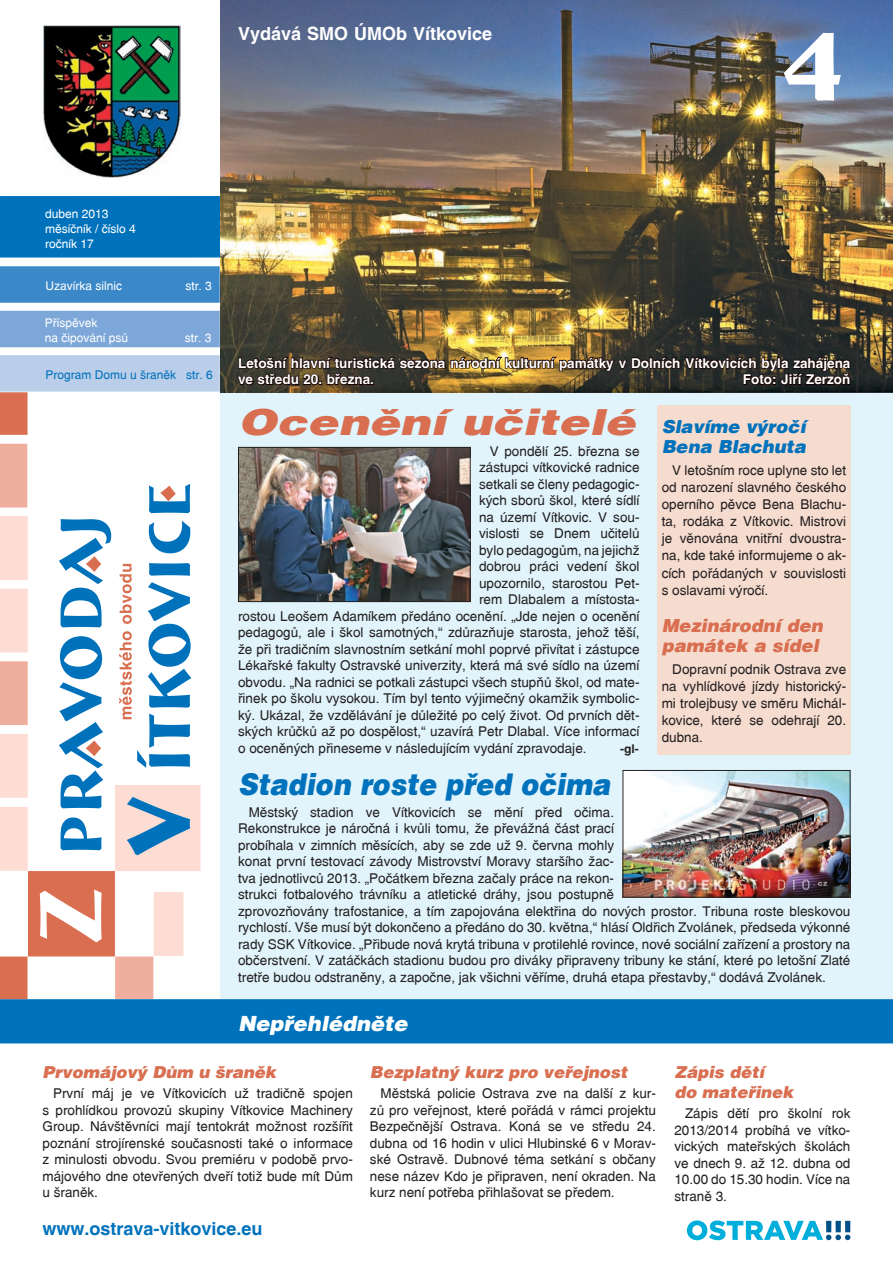
<style>
.page{position:relative;width:893px;height:1263px;background:#fff}
.page>*{position:absolute;margin:0;border:0;box-sizing:border-box;transform-origin:0 0}
.t1{font:italic 900 36px "Switzerland";color:#d96e50;scale:1.28 1}
.t2{font:italic 900 30px "Switzerland";color:#0072bc;scale:.9 1}
.t3{font:italic 900 21px "Switzerland";color:#fff}
.t4{font:italic 900 18px/20.1px "Switzerland";color:#d96e50}
.t5{font:italic 900 18px/20.1px "Switzerland";color:#0072bc}
.t6{font:700 18px "Switzerland";color:#0072bc}
.t7{font:700 18px "Switzerland";color:#fff}
.t8{font:italic 900 16.5px/19.8px "Switzerland";color:#d96e50}
.t9{font:13.5px/16.5px "Switzerland";color:#231f20;text-align:justify}
.t10{font:700 13.5px/16.5px "Switzerland";color:#fff}
.t11{font:12px/15px "Switzerland";color:#fff}
.t12{font:12px "Switzerland";color:#0072bc}
.t13{font:700 12px "Switzerland";color:#231f20}
</style>
<div class="page">
<div style="left:221px;top:392px;width:672px;height:619px;background:#e1f4fc"></div>
<div style="left:0;top:196px;width:220px;height:62px;background:#0072bc"></div>
<div style="left:0;top:266px;width:220px;height:37px;background:#3b88c8"></div>
<div style="left:0;top:311px;width:220px;height:36px;background:#7ca7d8"></div>
<div style="left:0;top:355px;width:220px;height:37px;background:#bacde9"></div>
<div style="left:0;top:999px;width:893px;height:44px;background:#0072bc"></div>
<div style="left:28px;top:871px;width:87px;height:85px;background:#d96e50"></div>
<div style="left:115px;top:785px;width:85px;height:86px;background:#fdddd3"></div>
<div style="left:115px;top:956px;width:38px;height:43px;background:#f0af9e"></div>
<div style="left:0;top:807px;width:28px;height:64px;background:#fdddd3"></div>
<div style="left:154px;top:892px;width:29px;height:64px;background:#fdddd3"></div>
<div style="left:0;top:956px;width:28px;height:43px;background:#d96e50"></div>
<div style="left:0;top:392px;width:28px;height:43px;background:#d96e50"></div>
<div style="left:0;top:734px;width:28px;height:64px;background:#fdddd3"></div>
<div style="left:0;top:661px;width:28px;height:64px;background:#f0af9e"></div>
<div style="left:0;top:589px;width:28px;height:63px;background:#fdddd3"></div>
<div style="left:0;top:516px;width:28px;height:64px;background:#fdddd3"></div>
<div style="left:0;top:444px;width:27px;height:63px;background:#f0af9e"></div>
<svg style="left:40px;top:889px;width:62px;height:53px"></svg>
<svg style="left:61px;top:817px;width:41px;height:33px"></svg>
<svg style="left:59px;top:636px;width:44px;height:172px"></svg>
<svg style="left:59px;top:519px;width:52px;height:108px"></svg>
<svg style="left:127px;top:797px;width:63px;height:58px"></svg>
<svg style="left:119px;top:563px;width:72px;height:205px"></svg>
<svg style="left:149px;top:521px;width:41px;height:32px"></svg>
<svg style="left:149px;top:484px;width:41px;height:29px"></svg>
<img style="left:44px;top:26px;width:136px;height:152px">
<svg style="left:687px;top:1220px;width:163px;height:20px"></svg>
<img style="left:221px;top:0;width:672px;height:392px">
<svg style="left:784px;top:33px;width:57px;height:68px"></svg>
<img style="left:625px;top:772px;width:223px;height:123px">
<div style="left:623px;top:770px;width:227px;height:127px;border:1px solid #231f20"></div>
<div style="left:657px;top:405px;width:193px;height:350px;background:#f6dccf"></div>
<svg style="left:236px;top:355px;width:616px;height:33px"></svg>
<img style="left:240px;top:449px;width:229px;height:151px">
<div style="left:238px;top:447px;width:233px;height:155px;border:1px solid #231f20"></div>
<h3 class="t7" style="left:238px;top:22px;width:256px">Vydává SMO ÚMOb Vítkovice</h3>
<p class="t11" style="left:45px;top:206px;width:92px">duben 2013 měsíčník / číslo 4 ročník 17</p>
<p class="t11" style="left:45px;top:278px;width:78px">Uzavírka silnic</p>
<p class="t11" style="left:185px;top:278px;width:28px">str. 3</p>
<p class="t11" style="left:45px;top:316px;width:85px">Příspěvek<br>na čipování psů</p>
<p class="t11" style="left:185px;top:331px;width:28px">str. 3</p>
<p class="t12" style="left:45px;top:367px;width:169px">Program Domu u šraněk str. 6</p>
<p class="t10" style="left:238px;top:355px;width:614px">Letošní hlavní turistická sezona národní kulturní památky v Dolních Vítkovicích byla zahájena ve středu 20. března.</p>
<p class="t10" style="left:743px;top:371px;width:109px">Foto: Jiří Zerzoň</p>
<h1 class="t1" style="left:238px;top:401px;width:312px">Ocenění učitelé</h1>
<p class="t9" style="left:490px;top:443px;width:151px">V pondělí 25. března se</p>
<p class="t9" style="left:479px;top:459px;width:162px">zástupci vítkovické radnice</p>
<p class="t9" style="left:479px;top:476px;width:162px">setkali se členy pedagogic-</p>
<p class="t9" style="left:479px;top:492px;width:162px">kých sborů škol, které sídlí</p>
<p class="t9" style="left:479px;top:509px;width:162px">na území Vítkovic. V sou-</p>
<p class="t9" style="left:479px;top:525px;width:162px">vislosti se Dnem učitelů</p>
<p class="t9" style="left:479px;top:542px;width:162px">bylo pedagogům, na jejichž</p>
<p class="t9" style="left:479px;top:558px;width:162px">dobrou práci vedení škol</p>
<p class="t9" style="left:479px;top:575px;width:162px">upozornilo, starostou Pet-</p>
<p class="t9" style="left:479px;top:591px;width:162px">rem Dlabalem a místosta-</p>
<p class="t9" style="left:238px;top:608px;width:403px">rostou Leošem Adamíkem předáno ocenění. „Jde nejen o ocenění</p>
<p class="t9" style="left:238px;top:624px;width:403px">pedagogů, ale i škol samotných,“ zdůrazňuje starosta, jehož těší,</p>
<p class="t9" style="left:238px;top:641px;width:403px">že při tradičním slavnostním setkání mohl poprvé přivítat i zástupce</p>
<p class="t9" style="left:238px;top:657px;width:403px">Lékařské fakulty Ostravské univerzity, která má své sídlo na území</p>
<p class="t9" style="left:238px;top:674px;width:403px">obvodu. „Na radnici se potkali zástupci všech stupňů škol, od mate-</p>
<p class="t9" style="left:238px;top:690px;width:403px">řinek po školu vysokou. Tím byl tento výjimečný okamžik symbolic-</p>
<p class="t9" style="left:238px;top:707px;width:403px">ký. Ukázal, že vzdělávání je důležité po celý život. Od prvních dět-</p>
<p class="t9" style="left:238px;top:723px;width:403px">ských krůčků až po dospělost,“ uzavírá Petr Dlabal. Více informací</p>
<p class="t9" style="left:238px;top:740px;width:350px">o oceněných přineseme v následujícím vydání zpravodaje.</p>
<p class="t13" style="left:620px;top:741px;width:20px">-gl-</p>
<h3 class="t5" style="left:662px;top:417px;width:146px">Slavíme výročí<br>Bena Blachuta</h3>
<p class="t9" style="left:662px;top:461px;width:186px;line-height:17.1px;text-indent:11px">V letošním roce uplyne sto let od narození slavného českého operního pěvce Bena Blachu&shy;ta, rodáka z Vítkovic. Mistrovi je věnována vnitřní dvoustra&shy;na, kde také informujeme o ak&shy;cích pořádaných v souvislosti s oslavami výročí.</p>
<h3 class="t4" style="left:662px;top:616px;width:163px">Mezinárodní den památek a sídel</h3>
<p class="t9" style="left:662px;top:660px;width:186px;line-height:17.1px;text-indent:11px">Dopravní podnik Ostrava zve na vyhlídkové jízdy historický&shy;mi trolejbusy ve směru Michál&shy;kovice, které se odehrají 20. dubna.</p>
<h2 class="t2" style="left:238px;top:766px;width:415px">Stadion roste před očima</h2>
<p class="t9" style="left:238px;top:803px;width:614px;text-align:left;text-indent:11px">Městský stadion ve Vítkovicích se mění před očima.<br>Rekonstrukce je náročná i kvůli tomu, že převážná část prací<br>probíhala v zimních měsících, aby se zde už 9. června mohly<br>konat první testovací závody Mistrovství Moravy staršího žac-<br>tva jednotlivců 2013. „Počátkem března začaly práce na rekon-<br>strukci fotbalového trávníku a atletické dráhy, jsou postupně<br>zprovozňovány trafostanice, a tím zapojována elektřina do nových prostor. Tribuna roste bleskovou rychlostí. Vše musí být dokončeno a předáno do 30. května,“ hlásí Oldřich Zvolánek, předseda výkonné rady SSK Vítkovice. „Přibude nová krytá tribuna v protilehlé rovince, nové sociální zařízení a prostory na občerstvení. V zatáčkách stadionu budou pro diváky připraveny tribuny ke stání, které po letošní Zlaté tretře budou odstraněny, a započne, jak všichni věříme, druhá etapa přestavby,“ dodává Zvolánek.</p>
<h3 class="t3" style="left:238px;top:1011px;width:171px">Nepřehlédněte</h3>
<p class="t8" style="left:43px;top:1062px;width:235px">Prvomájový Dům u šraněk</p>
<p class="t9" style="left:43px;top:1085px;width:312px;text-indent:11px">První máj je ve Vítkovicích už tradičně spojen s prohlídkou provozů skupiny Vítkovice Machinery Group. Návštěvníci mají tentokrát možnost rozšířit poznání strojírenské současnosti také o informace z minulosti obvodu. Svou premiéru v podobě prvo&shy;májového dne otevřených dveří totiž bude mít Dům u šraněk.</p>
<h3 class="t6" style="left:43px;top:1217px;width:222px">www.ostrava-vitkovice.eu</h3>
<p class="t8" style="left:370px;top:1062px;width:259px">Bezplatný kurz pro veřejnost</p>
<p class="t9" style="left:370px;top:1085px;width:287px;text-indent:11px">Městská policie Ostrava zve na další z kur&shy;zů pro veřejnost, které pořádá v rámci projektu Bezpečnější Ostrava. Koná se ve středu 24. dubna od 16 hodin v ulici Hlubinské 6 v Morav&shy;ské Ostravě. Dubnové téma setkání s občany nese název Kdo je připraven, není okraden. Na kurz není potřeba přihlašovat se předem.</p>
<p class="t8" style="left:674px;top:1062px;width:121px">Zápis dětí<br>do mateřinek</p>
<p class="t9" style="left:674px;top:1105px;width:178px;text-indent:11px">Zápis dětí pro školní rok 2013/2014 probíhá ve vítko&shy;vických mateřských školách ve dnech 9. až 12. dubna od 10.00 do 15.30 hodin. Více na straně 3.</p>
</div>
